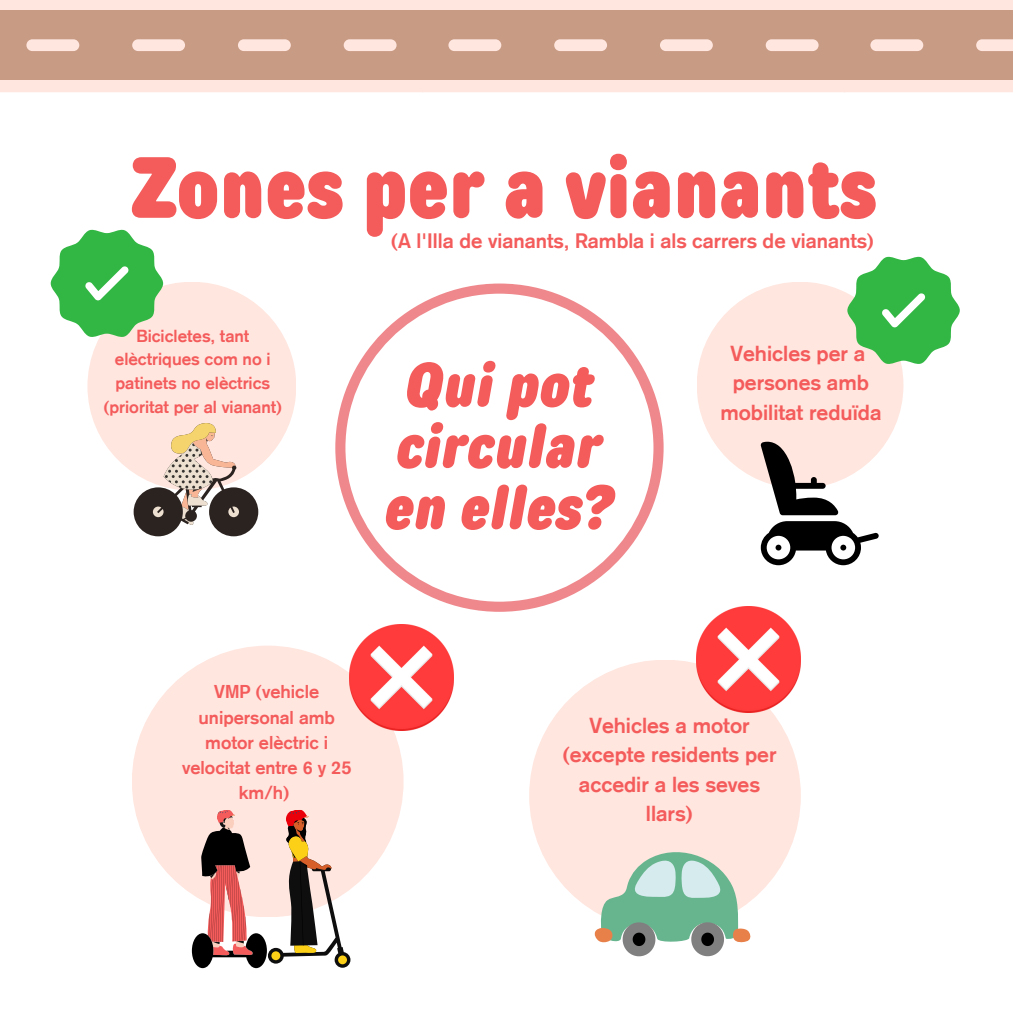
<style>
.page{position:relative;width:1013px;height:1013px;background:#fff}
.page>*{position:absolute;margin:0;border:0;box-sizing:border-box;transform-origin:0 0}
.t1{font:900 86.5px "TT Rounds Condensed";color:#f45b5b}
.t2{font:italic 900 61.75px/61.2px "TT Rounds Condensed";color:#f45b5b;text-align:center}
.t3{font:700 21.25px/29.4px "Akzidenz Grotesk";color:#f45b5b;text-align:center}
.t4{font:700 20.38px "Akzidenz Grotesk";color:#f45b5b}
.t5{font:700 18.12px/25.1px "Akzidenz Grotesk";color:#f45b5b;text-align:center}
.t6{font:700 17px/23.6px "Akzidenz Grotesk";color:#f45b5b;text-align:center}
</style>
<div class="page">
<div style="left:87px;top:282px;width:209px;height:208px;background:#ffe6df;border-radius:50%"></div>
<svg style="left:335px;top:283px;width:328px;height:329px"></svg>
<div style="left:132px;top:645px;width:271px;height:272px;background:#ffe6df;border-radius:50%"></div>
<div style="left:696px;top:282px;width:207px;height:206px;background:#ffe6df;border-radius:50%"></div>
<svg style="left:0;top:0;width:1012px;height:92px;background:#d8b19f"></svg>
<svg style="left:134px;top:423px;width:124px;height:113px"></svg>
<svg style="left:760px;top:441px;width:119px;height:124px"></svg>
<img style="left:350px;top:624px;width:104px;height:106px">
<svg style="left:51px;top:229px;width:112px;height:109px"></svg>
<svg style="left:847px;top:256px;width:112px;height:109px"></svg>
<div style="left:529px;top:659px;width:271px;height:272px;background:#ffe6df;border-radius:50%"></div>
<img style="left:696px;top:606px;width:104px;height:106px">
<svg style="left:594px;top:852px;width:157px;height:104px"></svg>
<svg style="left:192px;top:810px;width:158px;height:158px"></svg>
<div style="left:225px;top:818px;width:9px;height:8px;background:#fbcfbe;border-radius:50%"></div>
<h1 class="t1" style="left:132px;top:136px;width:746px">Zones per a vianants</h1>
<p class="t4" style="left:391px;top:233px;width:485px">(A l'Illa de vianants, Rambla i als carrers de vianants)</p>
<p class="t6" style="left:103px;top:325px;width:180px">Bicicletes, tant elèctriques com no i patinets no elèctrics (prioritat per al vianant)</p>
<h2 class="t2" style="left:385px;top:354px;width:230px">Qui pot circular en elles?</h2>
<p class="t3" style="left:720px;top:340px;width:162px">Vehicles per a persones amb mobilitat reduïda</p>
<p class="t5" style="left:182px;top:681px;width:171px">VMP (vehicle unipersonal amb motor elèctric i velocitat entre 6 y 25 km/h)</p>
<p class="t3" style="left:562px;top:712px;width:215px">Vehicles a motor (excepte residents per accedir a les seves llars)</p>
</div>
